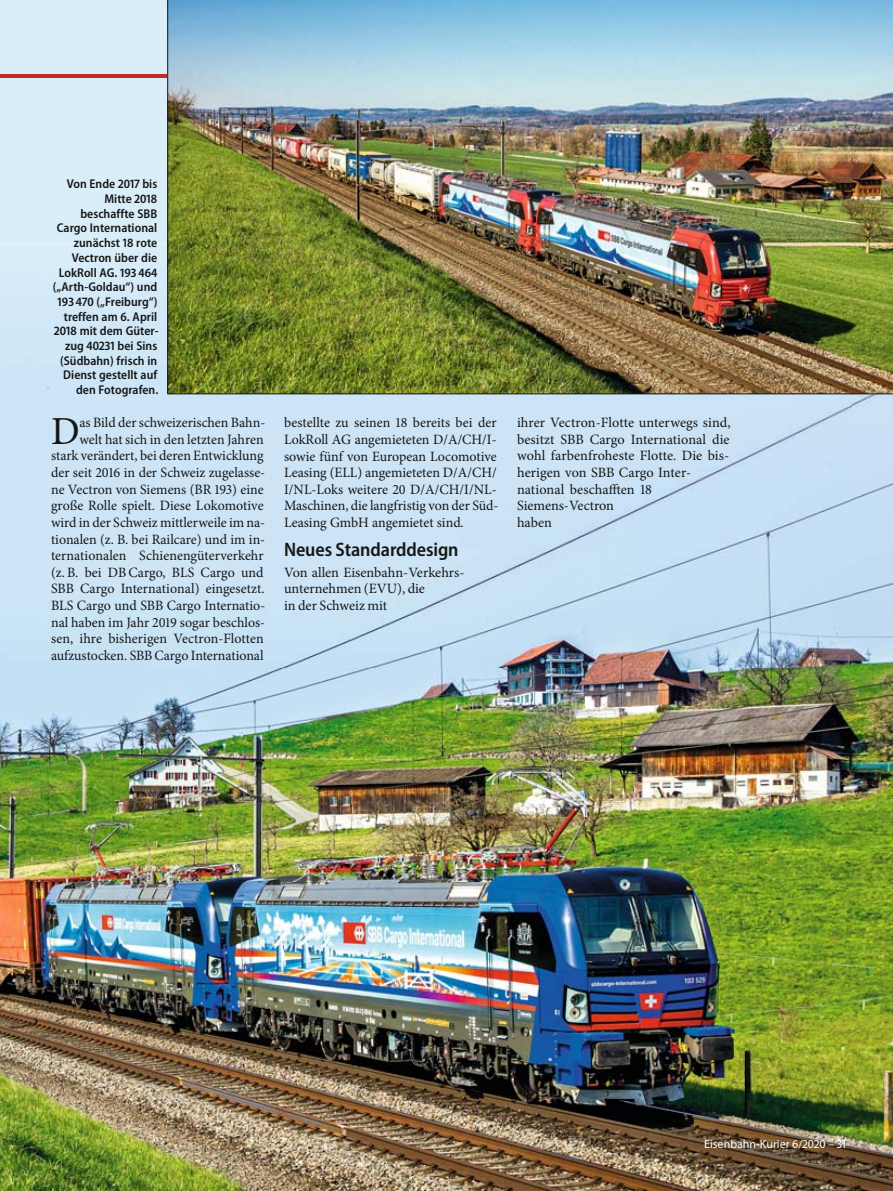
<style>
.page{position:relative;width:893px;height:1191px;background:#fff}
.page>*{position:absolute;margin:0;border:0;box-sizing:border-box;transform-origin:0 0}
.t1{font:39.75px "Minion Pro";color:#151616}
.t2{font:600 semi-condensed 19.5px "Myriad Pro";letter-spacing:-.005em;color:#151616}
.t3{font:14.25px/16.6px "Minion Pro";color:#151616}
.t4{font:600 semi-condensed 12.75px/14.7px "Myriad Pro";color:#151616;text-align:right}
.t5{font:12px "Myriad Pro";color:#fff}
</style>
<div class="page">
<div style="left:0;top:0;width:168px;height:243px;background:#daeefa"></div>
<img style="left:0;top:668px;width:893px;height:523px">
<hr style="left:0;top:74px;width:893px;height:3px;background:#c32b20">
<div style="left:0;top:350px;width:426px;height:318px;background:#cde4f6"></div>
<img style="left:426px;top:394px;width:426px;height:274px">
<img style="left:852px;top:394px;width:41px;height:274px">
<div style="left:0;top:243px;width:168px;height:107px;background:#d4eaf8"></div>
<img style="left:168px;top:0;width:725px;height:394px">
<p class="t4" style="left:53px;top:177px;width:107px">Von Ende 2017 bis<br>Mitte 2018 beschaffte SBB<br>Cargo International zunächst 18 rote<br>Vectron über die<br>LokRoll AG. 193 464 („Arth-Goldau“) und<br>193 470 („Freiburg“) treffen am 6. April<br>2018 mit dem Güter&shy;zug 40231 bei Sins (Südbahn) frisch in<br>Dienst gestellt auf den Fotografen.</p>
<p class="t3" style="left:51px;top:415px;width:216px;text-align:right">as Bild der schweizerischen Bahn-<br>welt hat sich in den letzten Jahren stark verändert, bei deren Entwicklung der seit 2016 in der Schweiz zugelasse&shy;ne Vectron von Siemens (BR 193) eine große Rolle spielt. Diese Lokomotive wird in der Schweiz mittlerweile im na&shy;tionalen (z. B. bei Railcare) und im in&shy;ternationalen Schienengüterverkehr (z. B. bei DB Cargo, BLS Cargo und SBB Cargo International) eingesetzt.<br>BLS Cargo und SBB Cargo Internatio&shy;nal haben im Jahr 2019 sogar beschlos&shy;sen, ihre bisherigen Vectron-Flotten aufzustocken. SBB Cargo International</p>
<p class="t3" style="left:284px;top:415px;width:216px">bestellte zu seinen 18 bereits bei der Lok Roll AG angemieteten D/A/CH/I&shy;sowie fünf von European Locomotive Leasing (ELL) angemieteten D/A/CH/ I/NL-Loks weitere 20 D/A/CH/I/NL-Maschinen, die langfristig von der Süd-Leasing GmbH angemietet sind.</p>
<p class="t1" style="left:51px;top:415px;width:30px">D</p>
<p class="t2" style="left:284px;top:542px;width:176px">Neues Standarddesign</p>
<p class="t3" style="left:284px;top:565px;width:182px">Von allen Eisenbahn-Verkehrs&shy;unternehmen (EVU), die<br>in der Schweiz mit</p>
<p class="t3" style="left:517px;top:415px;width:215px">ihrer Vectron-Flotte unterwegs sind, besitzt SBB Cargo International die wohl farbenfroheste Flotte. Die bis - herigen von SBB Cargo Inter&shy;national beschafften 18<br>Siemens-Vectron<br>haben</p>
<p class="t5" style="left:704px;top:1139px;width:144px">Eisenbahn-Kurier 6/2020 – 31</p>
</div>
